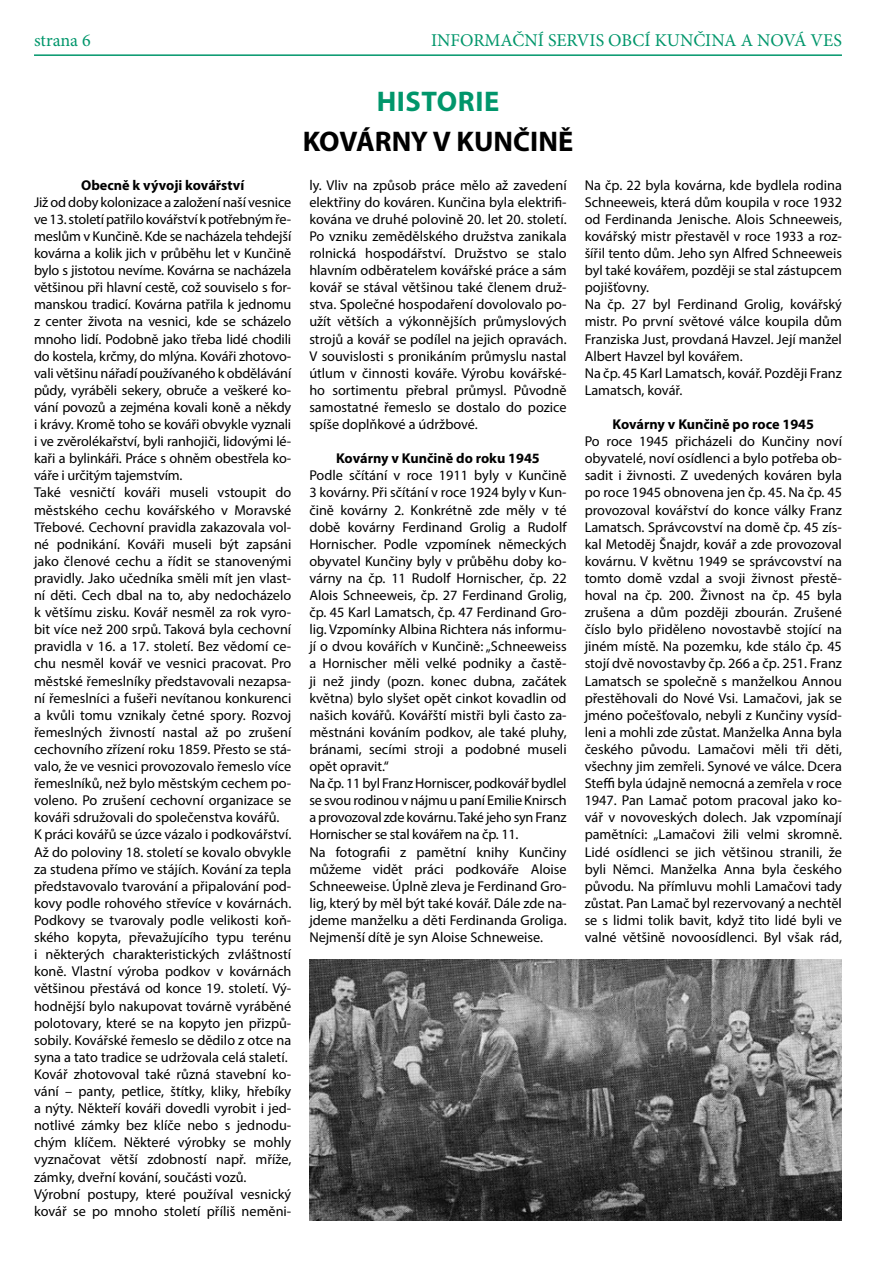
<style>
.page{position:relative;width:893px;height:1263px;background:#fff}
.page>*{position:absolute;margin:0;border:0;box-sizing:border-box;transform-origin:0 0}
.t1{font:700 28.5px "Myriad Pro";color:#000}
.t2{font:700 28.5px "Myriad Pro";color:#00966b}
.t3{font:18px "Minion Pro";color:#00966b}
.t4{font:14.25px/17.1px "Myriad Pro";color:#000}
.t5{font:700 14.25px "Myriad Pro";color:#000}
</style>
<div class="page">
<hr style="left:34px;top:54px;width:808px;height:2px;background:#00966b">
<img style="left:309px;top:959px;width:533px;height:261px">
<p class="t3" style="left:34px;top:29px;width:58px">strana 6</p>
<p class="t3" style="left:431px;top:29px;width:412px">INFORMAČNÍ SERVIS OBCÍ KUNČINA A NOVÁ VES</p>
<p class="t5" style="left:81px;top:175px;width:165px">Obecně k vývoji kovářství</p>
<p class="t4" style="left:34px;top:193px;width:259px">Již od doby kolonizace a založení naší vesnice ve 13. století patřilo kovářství k potřebným ře&shy;meslům v Kunčině. Kde se nacházela tehdejší kovárna a kolik jich v průběhu let v Kunčině bylo s jistotou nevíme. Kovárna se nacházela většinou při hlavní cestě, což souviselo s for&shy;manskou tradicí. Kovárna patřila k jednomu z center života na vesnici, kde se scházelo mnoho lidí. Podobně jako třeba lidé chodili do kostela, krčmy, do mlýna. Kováři zhotovo&shy;vali většinu nářadí používaného k obdělávání půdy, vyráběli sekery, obruče a veškeré ko&shy;vání povozů a zejména kovali koně a někdy i krávy. Kromě toho se kováři obvykle vyznali i ve zvěrolékařství, byli ranhojiči, lidovými lé&shy;kaři a bylinkáři. Práce s ohněm obestřela ko&shy;váře i určitým tajemstvím.<br>Také vesničtí kováři museli vstoupit do městského cechu kovářského v Moravské Třebové. Cechovní pravidla zakazovala vol&shy;né podnikání. Kováři museli být zapsáni jako členové cechu a řídit se stanovenými pravidly. Jako učedníka směli mít jen vlast&shy;ní děti. Cech dbal na to, aby nedocházelo k většímu zisku. Kovář nesměl za rok vyro&shy;bit více než 200 srpů. Taková byla cechovní pravidla v 16. a 17. století. Bez vědomí ce&shy;chu nesměl kovář ve vesnici pracovat. Pro městské řemeslníky představovali nezapsa&shy;ní řemeslníci a fušeři nevítanou konkurenci a kvůli tomu vznikaly četné spory. Rozvoj řemeslných živností nastal až po zrušení cechovního zřízení roku 1859. Přesto se stá&shy;valo, že ve vesnici provozovalo řemeslo více řemeslníků, než bylo městským cechem po&shy;voleno. Po zrušení cechovní organizace se kováři sdružovali do společenstva kovářů.<br>K práci kovářů se úzce vázalo i podkovářství.<br>Až do poloviny 18. století se kovalo obvykle za studena přímo ve stájích. Kování za tepla představovalo tvarování a připalování pod&shy;kovy podle rohového střevíce v kovárnách.<br>Podkovy se tvarovaly podle velikosti koň&shy;ského kopyta, převažujícího typu terénu i některých charakteristických zvláštností koně. Vlastní výroba podkov v kovárnách většinou přestává od konce 19. století. Vý&shy;hodnější bylo nakupovat továrně vyráběné polotovary, které se na kopyto jen přizpů&shy;sobily. Kovářské řemeslo se dědilo z otce na syna a tato tradice se udržovala celá staletí.<br>Kovář zhotovoval také různá stavební ko&shy;vání – panty, petlice, štítky, kliky, hřebíky a nýty. Někteří kováři dovedli vyrobit i jed&shy;notlivé zámky bez klíče nebo s jednodu&shy;chým klíčem. Některé výrobky se mohly vyznačovat větší zdobností např. mříže, zámky, dveřní kování, součásti vozů.<br>Výrobní postupy, které používal vesnický kovář se po mnoho století příliš neměni-</p>
<h1 class="t2" style="left:377px;top:83px;width:62px">Historie</h1>
<h1 class="t1" style="left:303px;top:123px;width:272px">KOVÁRNY V KUNČINĚ</h1>
<p class="t4" style="left:309px;top:176px;width:259px;text-align:justify">ly. Vliv na způsob práce mělo až zavedení elektřiny do kováren. Kunčina byla elektrifi&shy;kována ve druhé polovině 20. let 20. století.<br>Po vzniku zemědělského družstva zanikala rolnická hospodářství. Družstvo se stalo hlavním odběratelem kovářské práce a sám kovář se stával většinou také členem druž&shy;stva. Společné hospodaření dovolovalo po&shy;užít větších a výkonnějších průmyslových strojů a kovář se podílel na jejich opravách.<br>V souvislosti s pronikáním průmyslu nastal útlum v činnosti kováře. Výrobu kovářské&shy;ho sortimentu přebral průmysl. Původně samostatné řemeslo se dostalo do pozice spíše doplňkové a údržbové.</p>
<p class="t5" style="left:336px;top:449px;width:205px">Kovárny v Kunčině do roku 1945</p>
<p class="t4" style="left:309px;top:467px;width:259px">Podle sčítání v roce 1911 byly v Kunčině 3 kovárny. Při sčítání v roce 1924 byly v Kun&shy;čině kovárny 2. Konkrétně zde měly v té době kovárny Ferdinand Grolig a Rudolf Hornischer. Podle vzpomínek německých obyvatel Kunčiny byly v průběhu doby ko&shy;várny na čp. 11 Rudolf Hornischer, čp. 22<br>Alois Schneeweis, čp. 27 Ferdinand Grolig, čp. 45 Karl Lamatsch, čp. 47 Ferdinand Gro&shy;lig. Vzpomínky Albina Richtera nás informu&shy;jí o dvou kovářích v Kunčině: „Schneeweiss a Hornischer měli velké podniky a častě&shy;ji než jindy (pozn. konec dubna, začátek května) bylo slyšet opět cinkot kovadlin od našich kovářů. Kovářští mistři byli často za&shy;městnáni kováním podkov, ale také pluhy, bránami, secími stroji a podobné museli opět opravit.“<br>Na čp. 11 byl Franz Horniscer, podkovář bydlel se svou rodinou v nájmu u paní Emilie Knirsch a provozoval zde kovárnu. Také jeho syn Franz Hornischer se stal kovářem na čp. 11.<br>Na fotografii z pamětní knihy Kunčiny můžeme vidět práci podkováře Aloise Schneeweise. Úplně zleva je Ferdinand Gro&shy;lig, který by měl být také kovář. Dále zde na&shy;jdeme manželku a děti Ferdinanda Groliga.<br>Nejmenší dítě je syn Aloise Schneweise.</p>
<p class="t4" style="left:585px;top:176px;width:259px">Na čp. 22 byla kovárna, kde bydlela rodina Schneeweis, která dům koupila v roce 1932 od Ferdinanda Jenische. Alois Schneeweis, kovářský mistr přestavěl v roce 1933 a roz&shy;šířil tento dům. Jeho syn Alfred Schneeweis byl také kovářem, později se stal zástupcem pojišťovny.<br>Na čp. 27 byl Ferdinand Grolig, kovářský mistr. Po první světové válce koupila dům Franziska Just, provdaná Havzel. Její manžel Albert Havzel byl kovářem.<br>Na čp. 45 Karl Lamatsch, kovář. Později Franz Lamatsch, kovář.</p>
<p class="t5" style="left:612px;top:415px;width:203px">Kovárny v Kunčině po roce 1945</p>
<p class="t4" style="left:585px;top:433px;width:259px;text-align:justify">Po roce 1945 přicházeli do Kunčiny noví obyvatelé, noví osídlenci a bylo potřeba ob&shy;sadit i živnosti. Z uvedených kováren byla po roce 1945 obnovena jen čp. 45. Na čp. 45 provozoval kovářství do konce války Franz Lamatsch. Správcovství na domě čp. 45 zís&shy;kal Metoděj Šnajdr, kovář a zde provozoval kovárnu. V květnu 1949 se správcovství na tomto domě vzdal a svoji živnost přestě&shy;hoval na čp. 200. Živnost na čp. 45 byla zrušena a dům později zbourán. Zrušené číslo bylo přiděleno novostavbě stojící na jiném místě. Na pozemku, kde stálo čp. 45 stojí dvě novostavby čp. 266 a čp. 251. Franz Lamatsch se společně s manželkou Annou přestěhovali do Nové Vsi. Lamačovi, jak se jméno počešťovalo, nebyli z Kunčiny vysíd&shy;leni a mohli zde zůstat. Manželka Anna byla českého původu. Lamačovi měli tři děti, všechny jim zemřeli. Synové ve válce. Dcera Steffi byla údajně nemocná a zemřela v roce 1947. Pan Lamač potom pracoval jako ko&shy;vář v novoveských dolech. Jak vzpomínají pamětníci: „Lamačovi žili velmi skromně.<br>Lidé osídlenci se jich většinou stranili, že byli Němci. Manželka Anna byla českého původu. Na přímluvu mohli Lamačovi tady zůstat. Pan Lamač byl rezervovaný a nechtěl se s lidmi tolik bavit, když tito lidé byli ve valné většině novoosídlenci. Byl však rád,</p>
</div>
